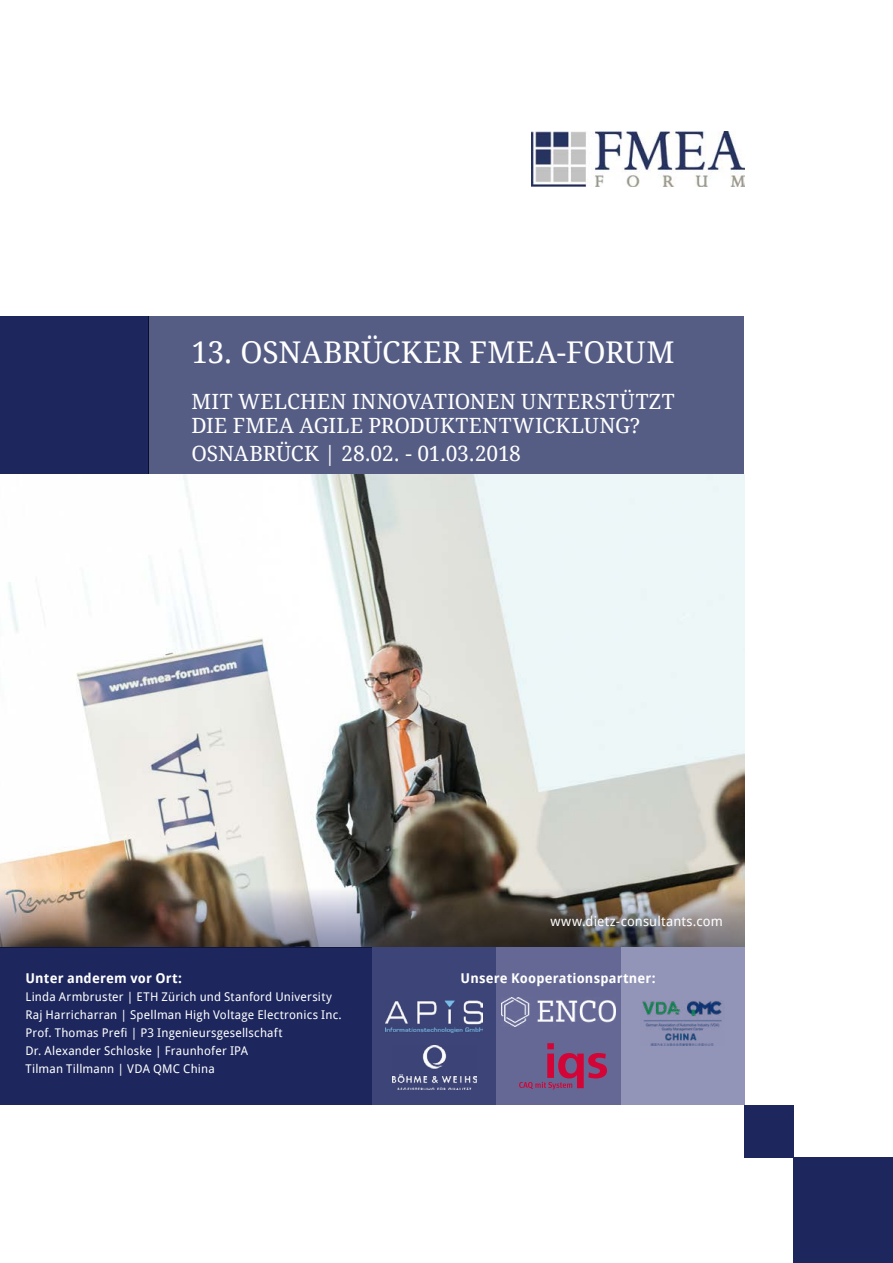
<style>
.page{position:relative;width:893px;height:1263px;background:#fff}
.page>*{position:absolute;margin:0;border:0;box-sizing:border-box;transform-origin:0 0}
.Titel{font:30px "Droid Serif";letter-spacing:-.005em;color:#fff}
.Untertitel{font:21px/24px "Droid Serif";letter-spacing:.015em;color:#fff}
.Untertitel-2{font:21px "Droid Serif";letter-spacing:-.01em;color:#fff}
.Fließtext{font:700 13.5px "Droid Sans";letter-spacing:.015em;color:#fff}
.Internet-Adresse{font:13.5px "Droid Sans";letter-spacing:.01em;color:#fff}
.Fließtext-2{font:12px "Droid Sans";letter-spacing:.015em;color:#fff}
</style>
<div class="page">
<img style="left:0;top:474px;width:744px;height:414px">
<div style="left:793px;top:1158px;width:100px;height:105px;background:#1d275d"></div>
<div style="left:0;top:947px;width:372px;height:158px;background:#1d275d"></div>
<div style="left:0;top:316px;width:149px;height:158px;background:#1d275d"></div>
<div style="left:744px;top:1105px;width:50px;height:53px;background:#1d275d"></div>
<img style="left:0;top:888px;width:744px;height:59px">
<div style="left:372px;top:947px;width:124px;height:158px;background:#3d4477"></div>
<img style="left:386px;top:1000px;width:97px;height:33px">
<div style="left:496px;top:947px;width:125px;height:158px;background:#656895"></div>
<img style="left:501px;top:997px;width:115px;height:29px">
<div style="left:621px;top:947px;width:123px;height:158px;background:#9294b8"></div>
<div style="left:149px;top:316px;width:595px;height:158px;background:#555d85"></div>
<img style="left:531px;top:131px;width:213px;height:56px">
<img style="left:392px;top:1045px;width:84px;height:45px">
<img style="left:642px;top:1001px;width:80px;height:44px">
<svg style="left:519px;top:1043px;width:88px;height:47px"></svg>
<p class="Titel" style="left:191px;top:334px;width:485px">13. OSNABRÜCKER FMEA-FORUM</p>
<p class="Untertitel" style="left:191px;top:389px;width:485px">MIT WELCHEN INNOVATIONEN UNTERSTÜTZT<br>DIE FMEA AGILE PRODUKTENTWICKLUNG?</p>
<p class="Untertitel-2" style="left:191px;top:440px;width:331px">OSNABRÜCK | 28.02. - 01.03.2018</p>
<p class="Fließtext" style="left:26px;top:969px;width:158px">Unter anderem vor Ort:</p>
<p class="Fließtext-2" style="left:26px;top:988px;width:308px">Linda Armbruster | ETH Zürich und Stanford University</p>
<p class="Fließtext-2" style="left:26px;top:1006px;width:318px">Raj Harricharran | Spellman High Voltage Electronics Inc.</p>
<p class="Fließtext-2" style="left:26px;top:1024px;width:259px">Prof. Thomas Prefi | P3 Ingenieursgesellschaft</p>
<p class="Fließtext-2" style="left:26px;top:1042px;width:224px">Dr. Alexander Schloske | Fraunhofer IPA</p>
<p class="Fließtext-2" style="left:26px;top:1060px;width:191px">Tilman Tillmann | VDA QMC China</p>
<p class="Internet-Adresse" style="left:550px;top:912px;width:174px">www.dietz-consultants.com</p>
<p class="Fließtext" style="left:461px;top:969px;width:197px">Unsere Kooperationspartner:</p>
</div>
